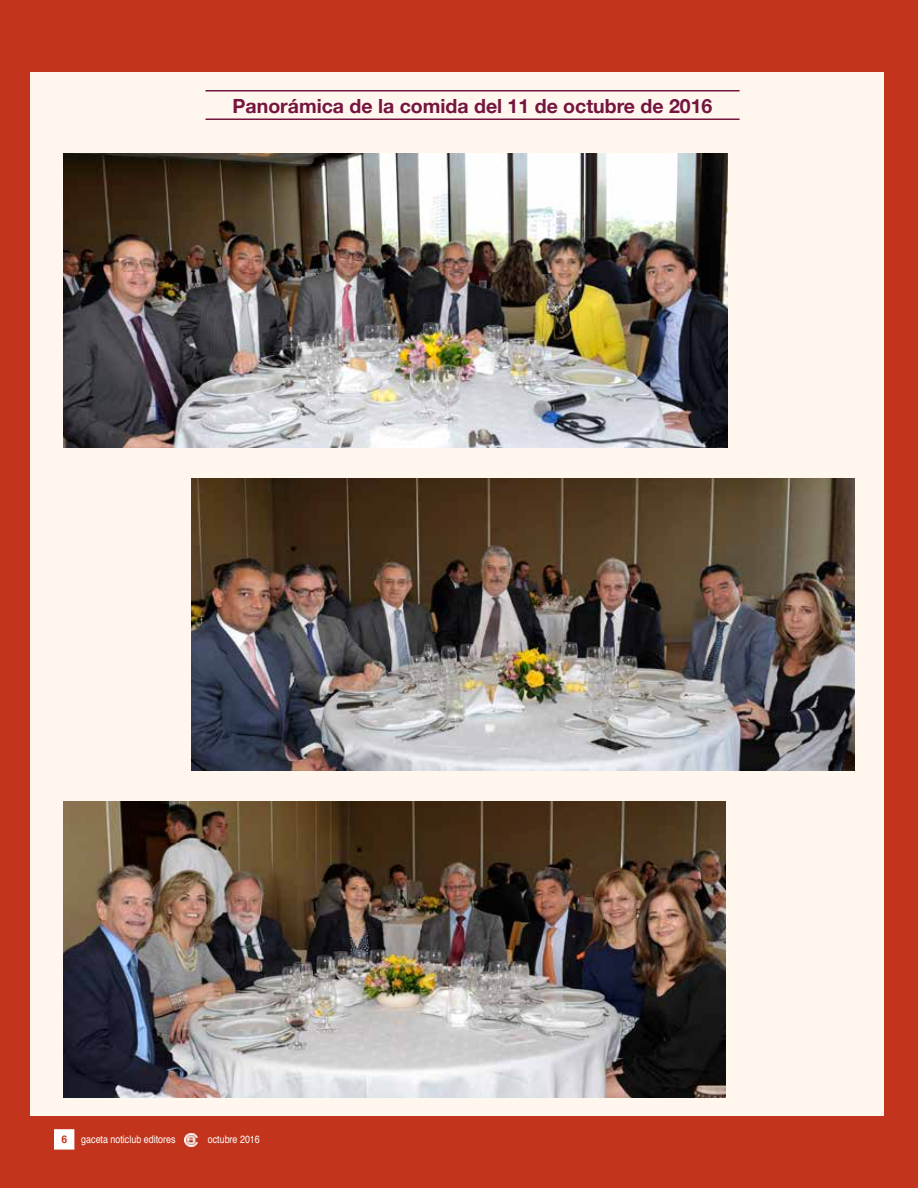
<style>
.page{position:relative;width:918px;height:1188px;background:#c2341b}
.page>*{position:absolute;margin:0;border:0;box-sizing:border-box;transform-origin:0 0}
.t1{font:700 19.5px "Helvetica Neue";color:#74153f}
.t2{font:10.5px "Helvetica";color:#fff;scale:.85 1}
.t3{font:700 10.5px "Helvetica";color:#c2341b}
</style>
<div class="page">
<div style="left:30px;top:72px;width:854px;height:1044px;background:#fff7ee"></div>
<div style="left:54px;top:1129px;width:20px;height:21px;background:#fff;border:2px solid #fff"></div>
<hr style="left:206px;top:119px;width:534px;height:1px;background:#74153f">
<hr style="left:206px;top:90px;width:534px;height:2px;background:#74153f">
<img style="left:191px;top:478px;width:664px;height:293px">
<img style="left:63px;top:153px;width:665px;height:294px">
<img style="left:63px;top:801px;width:662px;height:296px">
<svg style="left:185px;top:1133px;width:17px;height:14px"></svg>
<h1 class="t1" style="left:233px;top:91px;width:481px">Panorámica de la comida del 11 de octubre de 2016</h1>
<p class="t3" style="left:61px;top:1130px;width:7px">6</p>
<p class="t2" style="left:210px;top:1131px;width:35px">febre o</p>
<p class="t2" style="left:256px;top:1131px;width:7px">5</p>
<p class="t2" style="left:81px;top:1132px;width:112px">gaceta noticlub editores</p>
<p class="t2" style="left:208px;top:1132px;width:63px">octubre 2016</p>
</div>
